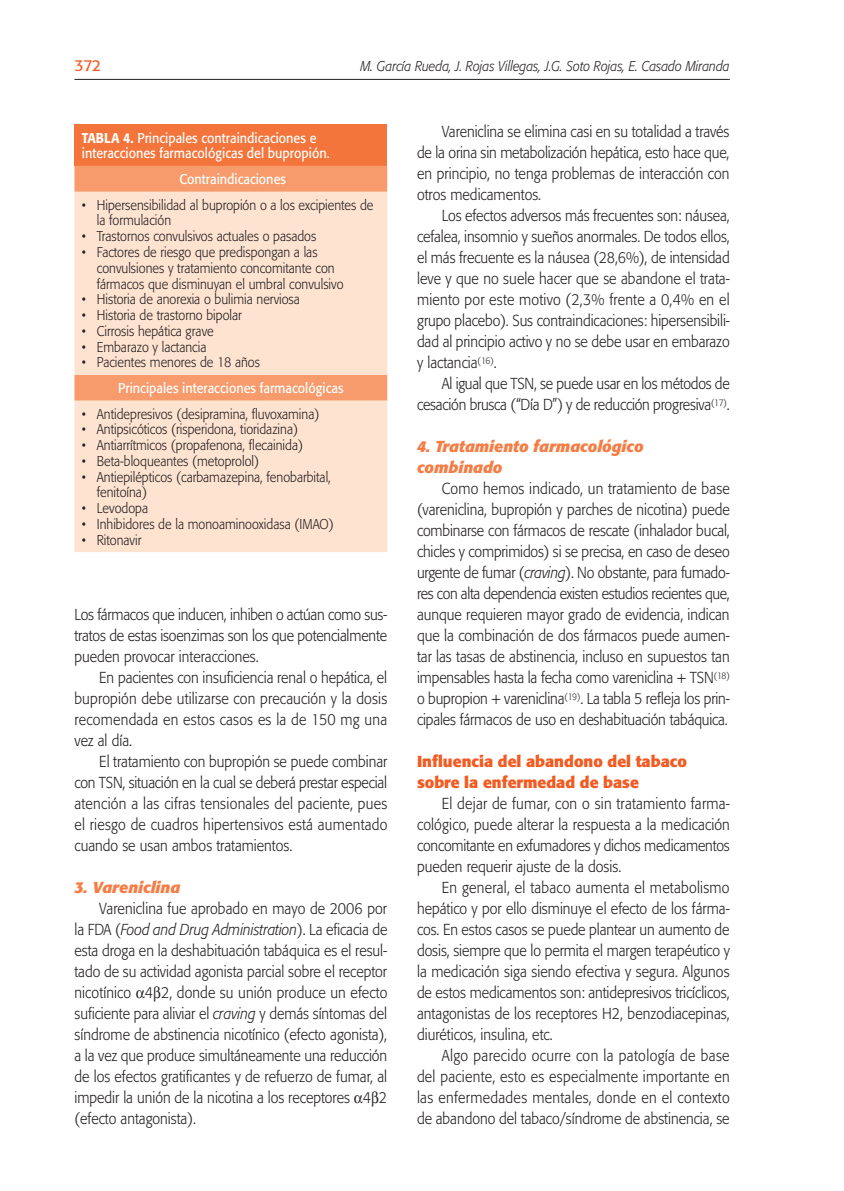
<style>
.page{position:relative;width:844px;height:1191px;background:#fff}
.page>*{position:absolute;margin:0;border:0;box-sizing:border-box;transform-origin:0 0}
.t1{font:300 15.75px/21px "Formata";color:#231f20;text-align:justify;scale:.9 1}
.t2{font:700 15.75px/21px "Formata";color:#f25b22}
.t3{font:italic 700 15.75px/21px "Formata";color:#f47d45}
.t4{font:15.75px "Formata";color:#f25b22}
.t5{font:300 14px/15.8px "Formata";color:#231f20;scale:.9 1}
.t6{font:14px/15.8px "Formata";color:#fff;scale:.9 1}
.t7{font:italic 300 14px "Formata";color:#231f20;scale:.9 1}
.s1{font-weight:500}
.s2{font-style:italic}
</style>
<div class="page">
<hr style="left:74px;top:79px;width:655px;height:1px;background:#231f20">
<div style="left:74px;top:124px;width:313px;height:42px;background:#f3753b"></div>
<div style="left:74px;top:166px;width:313px;height:26px;background:#f89b6c"></div>
<svg style="left:74px;top:192px;width:313px;height:360px;background:#fdddc9"></svg>
<p class="t4" style="left:74px;top:56px;width:28px">372</p>
<p class="t7" style="left:360px;top:58px;width:412px">M. García Rueda, J. Rojas Villegas, J.G. Soto Rojas, E. Casado Miranda</p>
<p class="t6" style="left:82px;top:130px;width:276px"><span class="s1">TABLA 4.</span> Principales contraindicaciones e interacciones farmacológicas del bupropión.</p>
<p class="t6" style="left:179px;top:171px;width:120px">Contraindicaciones</p>
<p class="t5" style="left:97px;top:197px;width:309px;text-indent:-15px">• Hipersensibilidad al bupropión o a los excipientes de la formulación</p>
<p class="t5" style="left:82px;top:228px;width:262px">• Trastornos convulsivos actuales o pasados</p>
<p class="t5" style="left:97px;top:244px;width:275px;text-indent:-15px">• Factores de riesgo que predispongan a las convulsiones y tratamiento concomitante con fármacos que disminuyan el umbral convulsivo</p>
<p class="t5" style="left:82px;top:291px;width:244px">• Historia de anorexia o bulimia nerviosa</p>
<p class="t5" style="left:82px;top:307px;width:179px">• Historia de trastorno bipolar</p>
<p class="t5" style="left:82px;top:323px;width:148px">• Cirrosis hepática grave</p>
<p class="t5" style="left:82px;top:339px;width:140px">• Embarazo y lactancia</p>
<p class="t5" style="left:82px;top:354px;width:199px">• Pacientes menores de 18 años</p>
<p class="t6" style="left:118px;top:380px;width:252px">Principales interacciones farmacológicas</p>
<p class="t5" style="left:82px;top:406px;width:265px">• Antidepresivos (desipramina, fluvoxamina)</p>
<p class="t5" style="left:82px;top:422px;width:242px">• Antipsicóticos (risperidona, tioridazina)</p>
<p class="t5" style="left:82px;top:437px;width:247px">• Antiarrítmicos (propafenona, flecainida)</p>
<p class="t5" style="left:82px;top:453px;width:198px">• Beta-bloqueantes (metoprolol)</p>
<p class="t5" style="left:97px;top:469px;width:261px;text-indent:-15px">• Antiepilépticos (carbamazepina, fenobarbital, fenitoína)</p>
<p class="t5" style="left:82px;top:500px;width:75px">• Levodopa</p>
<p class="t5" style="left:82px;top:516px;width:281px">• Inhibidores de la monoaminooxidasa (IMAO)</p>
<p class="t5" style="left:82px;top:532px;width:68px">• Ritonavir</p>
<p class="t1" style="left:74px;top:604px;width:349px">Los fármacos que inducen, inhiben o actúan como sus&shy;tratos de estas isoenzimas son los que potencialmente pueden provocar interacciones.</p>
<p class="t1" style="left:74px;top:667px;width:349px;text-indent:25px">En pacientes con insuficiencia renal o hepática, el bupropión debe utilizarse con precaución y la dosis recomendada en estos casos es la de 150 mg una vez al día.</p>
<p class="t1" style="left:74px;top:751px;width:349px;text-indent:25px">El tratamiento con bupropión se puede combinar con TSN, situación en la cual se deberá prestar especial atención a las cifras tensionales del paciente, pues el riesgo de cuadros hipertensivos está aumentado cuando se usan ambos tratamientos.</p>
<p class="t3" style="left:74px;top:877px;width:107px">3. Vareniclina</p>
<p class="t1" style="left:74px;top:898px;width:349px;text-indent:25px">Vareniclina fue aprobado en mayo de 2006 por la FDA (<span class="s2">Food and Drug Administration</span>). La eficacia de esta droga en la deshabituación tabáquica es el resul&shy;tado de su actividad agonista parcial sobre el receptor nicotínico 4 2, donde su unión produce un efecto suficiente para aliviar el <span class="s2">craving</span> y demás síntomas del síndrome de abstinencia nicotínico (efecto agonista), a la vez que produce simultáneamente una reducción de los efectos gratificantes y de refuerzo de fumar, al impedir la unión de la nicotina a los receptores 4 2 (efecto antagonista).</p>
<p class="t1" style="left:417px;top:121px;width:348px;text-indent:25px">Vareniclina se elimina casi en su totalidad a través de la orina sin metabolización hepática, esto hace que, en principio, no tenga problemas de interacción con otros medicamentos.</p>
<p class="t1" style="left:417px;top:205px;width:349px;text-indent:25px">Los efectos adversos más frecuentes son: náusea, cefalea, insomnio y sueños anormales. De todos ellos, el más frecuente es la náusea (28,6%), de intensidad leve y que no suele hacer que se abandone el trata&shy;miento por este motivo (2,3% frente a 0,4% en el grupo placebo). Sus contraindicaciones: hipersensibili&shy;dad al principio activo y no se debe usar en embarazo y lactancia<sup>(16)</sup>.</p>
<p class="t1" style="left:417px;top:373px;width:349px;text-align:right">Al igual que TSN, se puede usar en los métodos de cesación brusca (“Día D”) y de reducción progresiva<sup>(17)</sup>.</p>
<p class="t3" style="left:417px;top:436px;width:228px">4. Tratamiento farmacológico combinado</p>
<p class="t1" style="left:417px;top:478px;width:349px;text-indent:25px">Como hemos indicado, un tratamiento de base (vareniclina, bupropión y parches de nicotina) puede combinarse con fármacos de rescate (inhalador bucal, chicles y comprimidos) si se precisa, en caso de deseo urgente de fumar (<span class="s2">craving</span>). No obstante, para fumado&shy;res con alta dependencia existen estudios recientes que, aunque requieren mayor grado de evidencia, indican que la combinación de dos fármacos puede aumen&shy;tar las tasas de abstinencia, incluso en supuestos tan impensables hasta la fecha como vareniclina + TSN<sup>(18) </sup>o bupropion + vareniclina<sup>(19)</sup>. La tabla 5 refleja los prin&shy;cipales fármacos de uso en deshabituación tabáquica.</p>
<p class="t2" style="left:417px;top:751px;width:271px">Influencia del abandono del tabaco sobre la enfermedad de base</p>
<p class="t1" style="left:417px;top:793px;width:349px;text-indent:25px">El dejar de fumar, con o sin tratamiento farma&shy;cológico, puede alterar la respuesta a la medicación concomitante en exfumadores y dichos medicamentos pueden requerir ajuste de la dosis.</p>
<p class="t1" style="left:417px;top:877px;width:349px;text-indent:25px">En general, el tabaco aumenta el metabolismo hepático y por ello disminuye el efecto de los fárma&shy;cos. En estos casos se puede plantear un aumento de dosis, siempre que lo permita el margen terapéutico y la medicación siga siendo efectiva y segura. Algunos de estos medicamentos son: antidepresivos tricíclicos, antagonistas de los receptores H2, benzodiacepinas, diuréticos, insulina, etc.</p>
<p class="t1" style="left:417px;top:1045px;width:349px;text-indent:25px">Algo parecido ocurre con la patología de base del paciente, esto es especialmente importante en las enfermedades mentales, donde en el contexto de abandono del tabaco/síndrome de abstinencia, se</p>
</div>
